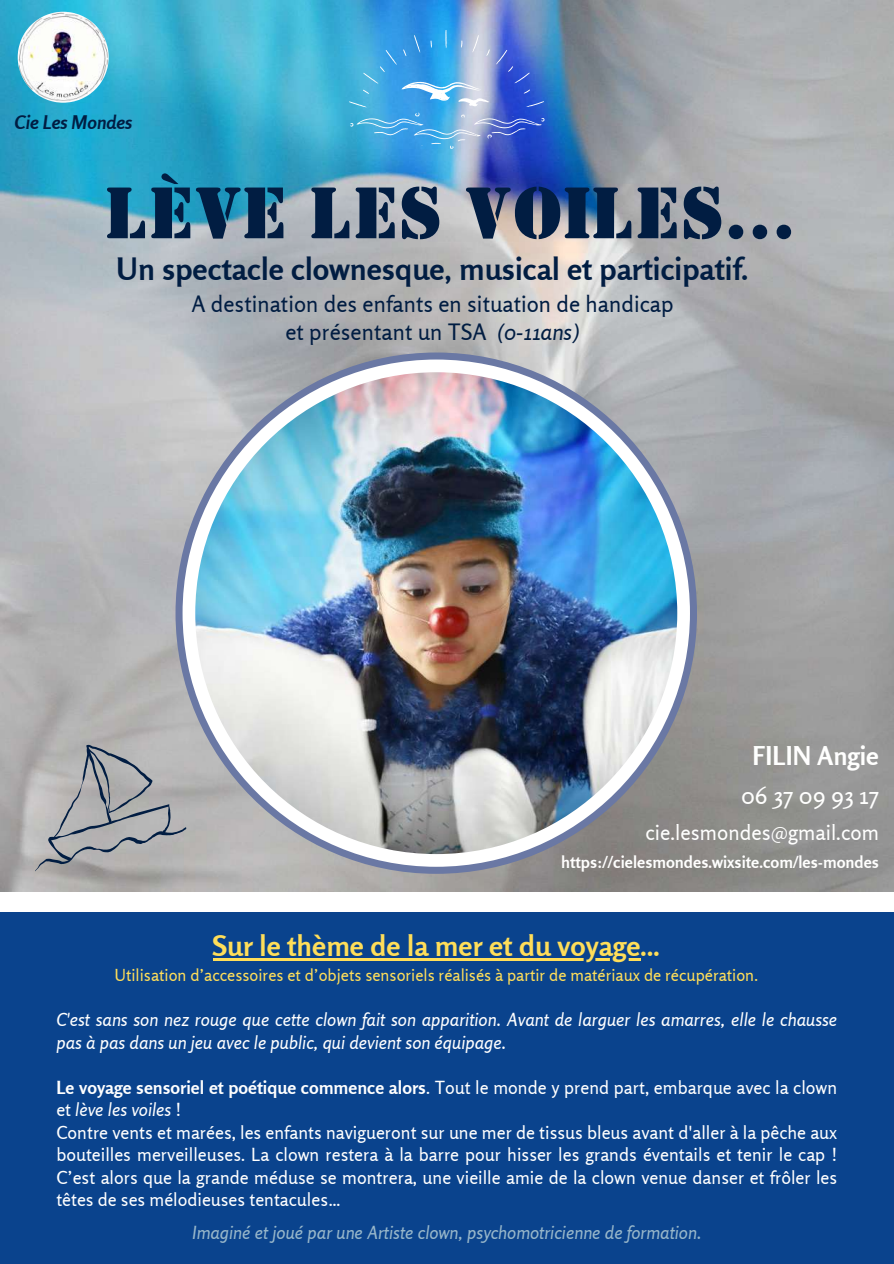
<style>
.page{position:relative;width:894px;height:1264px;background:#fff}
.page>*{position:absolute;margin:0;border:0;box-sizing:border-box;transform-origin:0 0}
.t1{font:71.85px "Stencil BT";color:#011d42}
.t2{font:700 30.75px "Rosario";color:#011d42}
.t3{font:700 28.5px "Rosario";color:#ffde59}
.t4{font:700 25.8px "Rosario";color:#fffffe}
.t5{font:24px "Rosario";color:#fffffe}
.t6{font:22.5px/28.2px "Rosario";color:#011d42;text-align:center}
.t7{font:20.85px "Rosario";color:#fffffe}
.t8{font:italic 700 18.75px "Rosario";color:#011d42}
.t9{font:18px/22.5px "Rosario";color:#fff}
.t10{font:italic 18px/22.5px "Rosario";color:#fff}
.t11{font:italic 18px "Rosario";color:#98b7ca}
.t12{font:16.5px "Rosario";color:#ffde59}
.t13{font:700 16.5px "Rosario";color:#fffffe}
.s1{font-style:italic}
.s2{font-weight:700}
</style>
<div class="page">
<img style="left:0;top:0;width:893px;height:891px">
<img style="left:18px;top:12px;width:91px;height:91px">
<svg style="left:349px;top:30px;width:195px;height:119px"></svg>
<svg style="left:175px;top:352px;width:521px;height:521px;fill:#6a78a4"></svg>
<div style="left:182px;top:359px;width:507px;height:507px;background:#fff;border-radius:50%"></div>
<img style="left:195px;top:372px;width:482px;height:482px;border-radius:50%">
<svg style="left:6px;top:725px;width:181px;height:148px"></svg>
<div style="left:0;top:912px;width:893px;height:351px;background:#0a438d"></div>
<hr style="left:212px;top:958px;width:428px;height:2px;background:#ffde59">
<p class="t8" style="left:15px;top:110px;width:119px">Cie Les Mondes</p>
<h1 class="t1" style="left:105px;top:169px;width:692px">LÈVE LES VOILES...</h1>
<h2 class="t2" style="left:116px;top:250px;width:633px">Un spectacle clownesque, musical et participatif.</h2>
<p class="t6" style="left:191px;top:289px;width:483px">A destination des enfants en situation de handicap et présentant un TSA <span class="s1">(0-11ans)</span></p>
<h3 class="t4" style="left:752px;top:739px;width:128px">FILIN Angie</h3>
<h3 class="t5" style="left:740px;top:780px;width:139px">06 37 09 93 17</h3>
<p class="t7" style="left:645px;top:820px;width:235px">cie.lesmondes@gmail.com</p>
<p class="t13" style="left:561px;top:852px;width:319px">https://cielesmondes.wixsite.com/les-mondes</p>
<h3 class="t3" style="left:212px;top:928px;width:449px">Sur le thème de la mer et du voyage...</h3>
<p class="t12" style="left:114px;top:964px;width:645px">Utilisation d’accessoires et d’objets sensoriels réalisés à partir de matériaux de récupération.</p>
<p class="t10" style="left:56px;top:1008px;width:782px">C'est sans son nez rouge que cette clown fait son apparition. Avant de larguer les amarres, elle le chausse pas à pas dans un jeu avec le public, qui devient son équipage.</p>
<p class="t9" style="left:56px;top:1075px;width:782px"><span class="s2">Le voyage sensoriel et poétique commence alors</span>. Tout le monde y prend part, embarque avec la clown et <span class="s1">lève les voiles</span> !<br>Contre vents et marées, les enfants navigueront sur une mer de tissus bleus avant d'aller à la pêche aux bouteilles merveilleuses. La clown restera à la barre pour hisser les grands éventails et tenir le cap !<br>C’est alors que la grande méduse se montrera, une vieille amie de la clown venue danser et frôler les têtes de ses mélodieuses tentacules…</p>
<p class="t11" style="left:192px;top:1221px;width:510px">Imaginé et joué par une Artiste clown, psychomotricienne de formation.</p>
</div>
